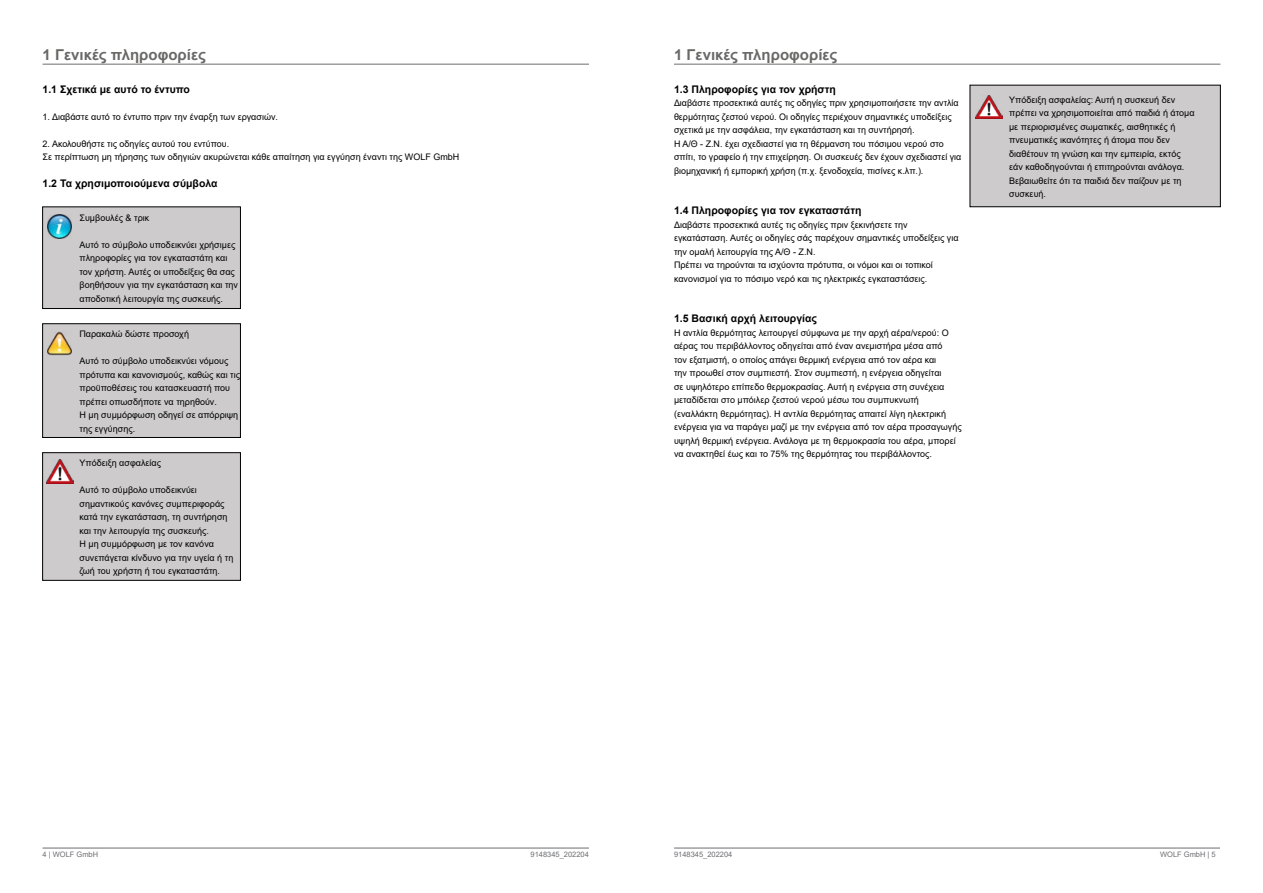
<style>
.page{position:relative;width:1263px;height:893px;background:#fff}
.page>*{position:absolute;margin:0;border:0;box-sizing:border-box;transform-origin:0 0}
.t1{font:700 15px "Arial";color:#696867}
.t2{font:700 10.5px "Arial";color:#000}
.t3{font:9px/13.5px "Arial";color:#000}
.t4{font:9px/13.5px "Arial";color:#000101}
.t5{font:7.5px "Arial";color:#6d6e71}
</style>
<div class="page">
<hr style="left:43px;top:848px;width:546px;height:1px;background:#6d6e71">
<hr style="left:674px;top:848px;width:589px;height:1px;background:#6d6e71">
<div style="left:43px;top:207px;width:198px;height:102px;background:#cdcbcb;border:1px solid #010000"></div>
<img style="left:48px;top:214px;width:24px;height:24px">
<div style="left:43px;top:453px;width:198px;height:127px;background:#cdcbcb"></div>
<img style="left:47px;top:460px;width:26px;height:23px">
<div style="left:43px;top:324px;width:198px;height:114px;background:#cdcbcb;border:1px solid #010000"></div>
<img style="left:48px;top:331px;width:24px;height:24px">
<div style="left:970px;top:85px;width:250px;height:122px;background:#cdcbcb;border:1px solid #010000"></div>
<img style="left:975px;top:95px;width:27px;height:24px">
<hr style="left:43px;top:64px;width:546px;height:1px;background:#6d6e71">
<hr style="left:674px;top:64px;width:546px;height:1px;background:#6d6e71">
<div style="left:1220px;top:834px;width:43px;height:27px;background:#fff"></div>
<h1 class="t1" style="left:43px;top:44px;width:165px">1 Γενικές πληροφορίες</h1>
<h1 class="t1" style="left:674px;top:44px;width:165px">1 Γενικές πληροφορίες</h1>
<p class="t2" style="left:43px;top:82px;width:149px">1.1 Σχετικά με αυτό το έντυπο</p>
<p class="t3" style="left:43px;top:110px;width:237px">1. Διαβάστε αυτό το έντυπο πριν την έναρξη των εργασιών.</p>
<p class="t3" style="left:43px;top:137px;width:418px">2. Ακολουθήστε τις οδηγίες αυτού του εντύπου.<br>Σε περίπτωση μη τήρησης των οδηγιών ακυρώνεται κάθε απαίτηση για εγγύηση έναντι της WOLF GmbH</p>
<p class="t2" style="left:43px;top:176px;width:177px">1.2 Τα χρησιμοποιούμενα σύμβολα</p>
<p class="t4" style="left:79px;top:211px;width:71px">Συμβουλές &amp; τρικ</p>
<p class="t4" style="left:79px;top:238px;width:160px">Αυτό το σύμβολο υποδεικνύει χρήσιμες πληροφορίες για τον εγκαταστάτη και τον χρήστη. Αυτές οι υποδείξεις θα σας βοηθήσουν για την εγκατάσταση και την αποδοτική λειτουργία της συσκευής.</p>
<p class="t4" style="left:79px;top:327px;width:111px">Παρακαλώ δώστε προσοχή</p>
<p class="t4" style="left:79px;top:354px;width:162px">Αυτό το σύμβολο υποδεικνύει νόμους πρότυπα και κανονισμούς, καθώς και τις προϋποθέσεις του κατασκευαστή που πρέπει οπωσδήποτε να τηρηθούν.<br>Η μη συμμόρφωση οδηγεί σε απόρριψη της εγγύησης.</p>
<p class="t4" style="left:79px;top:456px;width:83px">Υπόδειξη ασφαλείας</p>
<p class="t4" style="left:79px;top:483px;width:155px">Αυτό το σύμβολο υποδεικνύει σημαντικούς κανόνες συμπεριφοράς κατά την εγκατάσταση, τη συντήρηση και την λειτουργία της συσκευής.<br>Η μη συμμόρφωση με τον κανόνα συνεπάγεται κίνδυνο για την υγεία ή τη ζωή του χρήστη ή του εγκαταστάτη.</p>
<p class="t2" style="left:674px;top:82px;width:163px">1.3 Πληροφορίες για τον χρήστη</p>
<p class="t3" style="left:674px;top:96px;width:289px">Διαβάστε προσεκτικά αυτές τις οδηγίες πριν χρησιμοποιήσετε την αντλία θερμότητας ζεστού νερού. Οι οδηγίες περιέχουν σημαντικές υποδείξεις σχετικά με την ασφάλεια, την εγκατάσταση και τη συντήρησή.<br>Η Α/Θ - Ζ.Ν. έχει σχεδιαστεί για τη θέρμανση του πόσιμου νερού στο σπίτι, το γραφείο ή την επιχείρηση. Οι συσκευές δεν έχουν σχεδιαστεί για βιομηχανική ή εμπορική χρήση (π.χ. ξενοδοχεία, πισίνες κ.λπ.).</p>
<p class="t2" style="left:674px;top:203px;width:189px">1.4 Πληροφορίες για τον εγκαταστάτη</p>
<p class="t3" style="left:674px;top:218px;width:286px">Διαβάστε προσεκτικά αυτές τις οδηγίες πριν ξεκινήσετε την εγκατάσταση. Αυτές οι οδηγίες σάς παρέχουν σημαντικές υποδείξεις για την ομαλή λειτουργία της Α/Θ - Ζ.Ν.<br>Πρέπει να τηρούνται τα ισχύοντα πρότυπα, οι νόμοι και οι τοπικοί κανονισμοί για το πόσιμο νερό και τις ηλεκτρικές εγκαταστάσεις.</p>
<p class="t2" style="left:674px;top:311px;width:144px">1.5 Βασική αρχή λειτουργίας</p>
<p class="t3" style="left:674px;top:326px;width:289px">Η αντλία θερμότητας λειτουργεί σύμφωνα με την αρχή αέρα/νερού: Ο αέρας του περιβάλλοντος οδηγείται από έναν ανεμιστήρα μέσα από<br>τον εξατμιστή, ο οποίος απάγει θερμική ενέργεια από τον αέρα και<br>την προωθεί στον συμπιεστή. Στον συμπιεστή, η ενέργεια οδηγείται<br>σε υψηλότερο επίπεδο θερμοκρασίας. Αυτή η ενέργεια στη συνέχεια μεταδίδεται στο μπόιλερ ζεστού νερού μέσω του συμπυκνωτή (εναλλάκτη θερμότητας). Η αντλία θερμότητας απαιτεί λίγη ηλεκτρική ενέργεια για να παράγει μαζί με την ενέργεια από τον αέρα προσαγωγής υψηλή θερμική ενέργεια. Ανάλογα με τη θερμοκρασία του αέρα, μπορεί να ανακτηθεί έως και το 75% της θερμότητας του περιβάλλοντος.</p>
<p class="t3" style="left:1009px;top:93px;width:187px">Υπόδειξη ασφαλείας: Αυτή η συσκευή δεν πρέπει να χρησιμοποιείται από παιδιά ή άτομα με περιορισμένες σωματικές, αισθητικές ή πνευματικές ικανότητες ή άτομα που δεν διαθέτουν τη γνώση και την εμπειρία, εκτός εάν καθοδηγούνται ή επιτηρούνται ανάλογα.<br>Βεβαιωθείτε ότι τα παιδιά δεν παίζουν με τη συσκευή.</p>
<p class="t5" style="left:43px;top:849px;width:57px">4 | WOLF GmbH</p>
<p class="t5" style="left:531px;top:849px;width:60px">9148345_202204</p>
<p class="t5" style="left:674px;top:849px;width:60px">9148345_202204</p>
<p class="t5" style="left:1160px;top:849px;width:57px">WOLF GmbH | 5</p>
</div>
